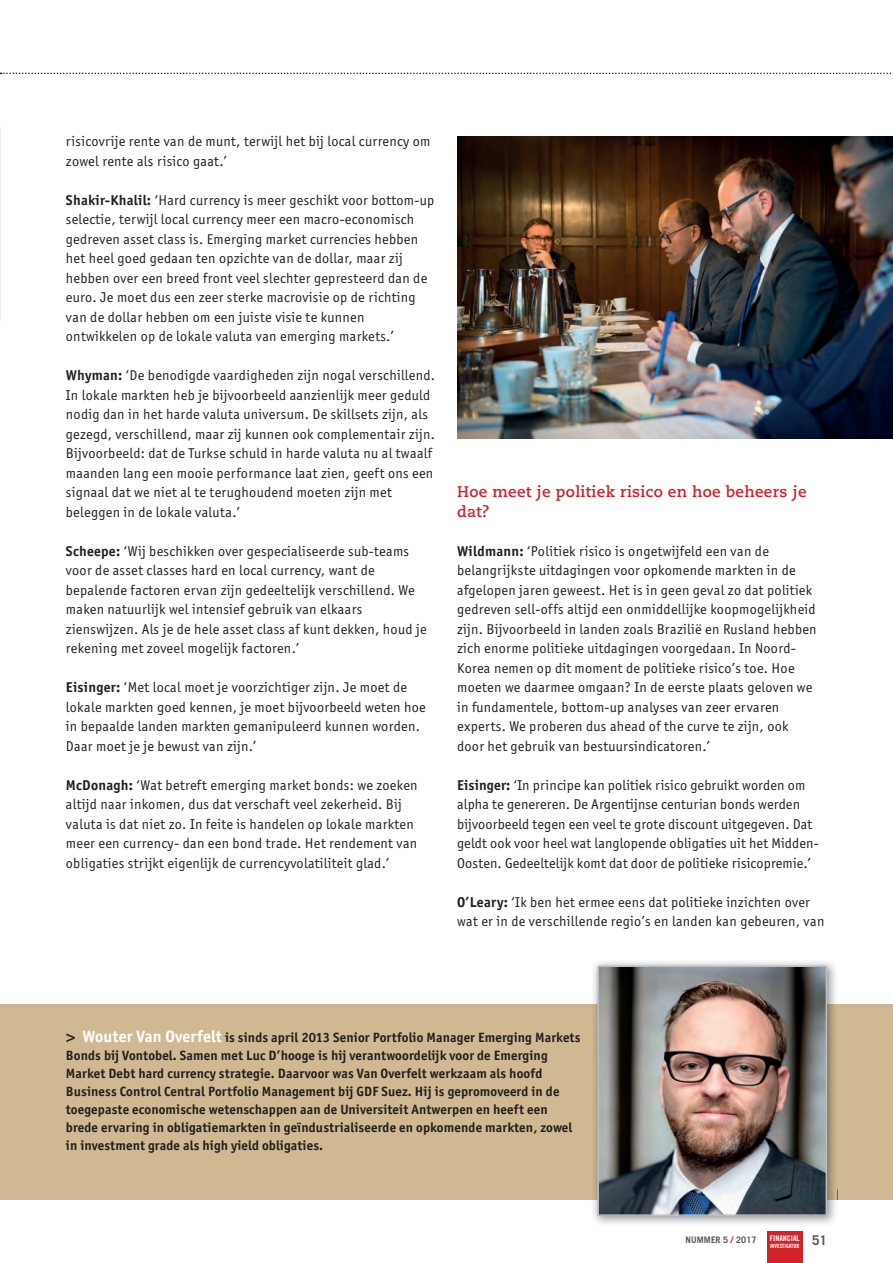
<style>
.page{position:relative;width:893px;height:1263px;background:#fff}
.page>*{position:absolute;margin:0;border:0;box-sizing:border-box;transform-origin:0 0}
.t1{font:700 15.3px/19.5px "Caecilia";letter-spacing:.02em;color:#d1232a}
.t2{font:14.25px/19.5px "Officina San ITC";letter-spacing:.02em;color:#231f20}
.t3{font:700 13.5px/18px "Officina San ITC";letter-spacing:.01em;color:#231f20}
.t4{font:700 13.5px "Trade Gothic LT";color:#57585a}
.t5{font:700 9px "Trade Gothic LT";letter-spacing:.01em;color:#57585a}
.t6{font:7.8px "Trade Gothic LT Bold Cond Twenty";color:#fff}
.t7{font:5.7px "Trade Gothic LT Bold Cond Twenty";color:#fff}
.s1{font-weight:700}
.s2{font-family:"Caecilia LT";font-weight:800;font-size:16.5px}
.s3{font-size:16.5px;color:#fff}
.s4{color:#d1232a}
</style>
<div class="page">
<div style="left:767px;top:1231px;width:35px;height:32px;background:#d1232a"></div>
<svg style="left:0;top:73px;width:893px;height:1px"></svg>
<div style="left:0;top:1004px;width:893px;height:195px;background:#d0b992"></div>
<img style="left:591px;top:961px;width:247px;height:263px">
<img style="left:591px;top:1004px;width:247px;height:195px">
<img style="left:600px;top:968px;width:224px;height:245px">
<div style="left:597px;top:965px;width:230px;height:251px;border:2px solid #bcbdc0"></div>
<img style="left:457px;top:137px;width:436px;height:302px">
<p class="t2" style="left:66px;top:132px;width:366px">risicovrije rente van de munt, terwijl het bij local currency om zowel rente als risico gaat.’</p>
<p class="t2" style="left:66px;top:190px;width:370px"><span class="s1">Shakir-Khalil:</span> ‘Hard currency is meer geschikt voor bottom-up selectie, terwijl local currency meer een macro-economisch gedreven asset class is. Emerging market currencies hebben het heel goed gedaan ten opzichte van de dollar, maar zij hebben over een breed front veel slechter gepresteerd dan de euro. Je moet dus een zeer sterke macrovisie op de richting van de dollar hebben om een juiste visie te kunnen ontwikkelen op de lokale valuta van emerging markets.’</p>
<p class="t2" style="left:66px;top:366px;width:371px"><span class="s1">Whyman:</span> ‘De benodigde vaardigheden zijn nogal verschillend.<br>In lokale markten heb je bijvoorbeeld aanzienlijk meer geduld nodig dan in het harde valuta universum. De skillsets zijn, als gezegd, verschillend, maar zij kunnen ook complementair zijn.<br>Bijvoorbeeld: dat de Turkse schuld in harde valuta nu al twaalf maanden lang een mooie performance laat zien, geeft ons een signaal dat we niet al te terughoudend moeten zijn met beleggen in de lokale valuta.’</p>
<p class="t2" style="left:66px;top:541px;width:362px"><span class="s1">Scheepe:</span> ‘Wij beschikken over gespecialiseerde sub-teams voor de asset classes hard en local currency, want de bepalende factoren ervan zijn gedeeltelijk verschillend. We maken natuurlijk wel intensief gebruik van elkaars zienswijzen. Als je de hele asset class af kunt dekken, houd je rekening met zoveel mogelijk factoren.’</p>
<p class="t2" style="left:66px;top:678px;width:361px"><span class="s1">Eisinger:</span> ‘Met local moet je voorzichtiger zijn. Je moet de lokale markten goed kennen, je moet bijvoorbeeld weten hoe in bepaalde landen markten gemanipuleerd kunnen worden.<br>Daar moet je je bewust van zijn.’</p>
<p class="t2" style="left:66px;top:775px;width:353px"><span class="s1">McDonagh:</span> ‘Wat betreft emerging market bonds: we zoeken altijd naar inkomen, dus dat verschaft veel zekerheid. Bij valuta is dat niet zo. In feite is handelen op lokale markten meer een currency- dan een bond trade. Het rendement van obligaties strijkt eigenlijk de currencyvolatiliteit glad.’</p>
<p class="t1" style="left:457px;top:483px;width:351px">Hoe meet je politiek risico en hoe beheers je dat?</p>
<p class="t2" style="left:457px;top:541px;width:361px"><span class="s1">Wildmann:</span> ‘Politiek risico is ongetwijfeld een van de belangrijkste uitdagingen voor opkomende markten in de afgelopen jaren geweest. Het is in geen geval zo dat politiek gedreven sell-offs altijd een onmiddellijke koopmogelijkheid zijn. Bijvoorbeeld in landen zoals Brazilië en Rusland hebben zich enorme politieke uitdagingen voorgedaan. In Noord-Korea nemen op dit moment de politieke risico’s toe. Hoe moeten we daarmee omgaan? In de eerste plaats geloven we in fundamentele, bottom-up analyses van zeer ervaren experts. We proberen dus ahead of the curve te zijn, ook door het gebruik van bestuursindicatoren.’</p>
<p class="t2" style="left:457px;top:775px;width:363px"><span class="s1">Eisinger:</span> ‘In principe kan politiek risico gebruikt worden om alpha te genereren. De Argentijnse centurian bonds werden bijvoorbeeld tegen een veel te grote discount uitgegeven. Dat geldt ook voor heel wat langlopende obligaties uit het Midden-Oosten. Gedeeltelijk komt dat door de politieke risicopremie.’</p>
<p class="t2" style="left:457px;top:892px;width:369px"><span class="s1">O’Leary:</span> ‘Ik ben het ermee eens dat politieke inzichten over wat er in de verschillende regio’s en landen kan gebeuren, van</p>
<p class="t3" style="left:66px;top:1028px;width:516px"><span class="s2">&gt;</span> <span class="s3">Wouter Van Overfelt</span> is sinds april 2013 Senior Portfolio Manager Emerging Markets Bonds bij Vontobel. Samen met Luc D’hooge is hij verantwoordelijk voor de Emerging Market Debt hard currency strategie. Daarvoor was Van Overfelt werkzaam als hoofd Business Control Central Portfolio Management bij GDF Suez. Hij is gepromoveerd in de toegepaste economische wetenschappen aan de Universiteit Antwerpen en heeft een brede ervaring in obligatiemarkten in geïndustrialiseerde en opkomende markten, zowel in investment grade als high yield obligaties.</p>
<p class="t5" style="left:686px;top:1234px;width:72px">NUMMER 5 <span class="s4">/</span> 2017</p>
<p class="t4" style="left:812px;top:1232px;width:17px">51</p>
<p class="t6" style="left:770px;top:1233px;width:31px">FINANCIAL</p>
<p class="t7" style="left:770px;top:1242px;width:31px">INVESTIGATOR</p>
</div>
